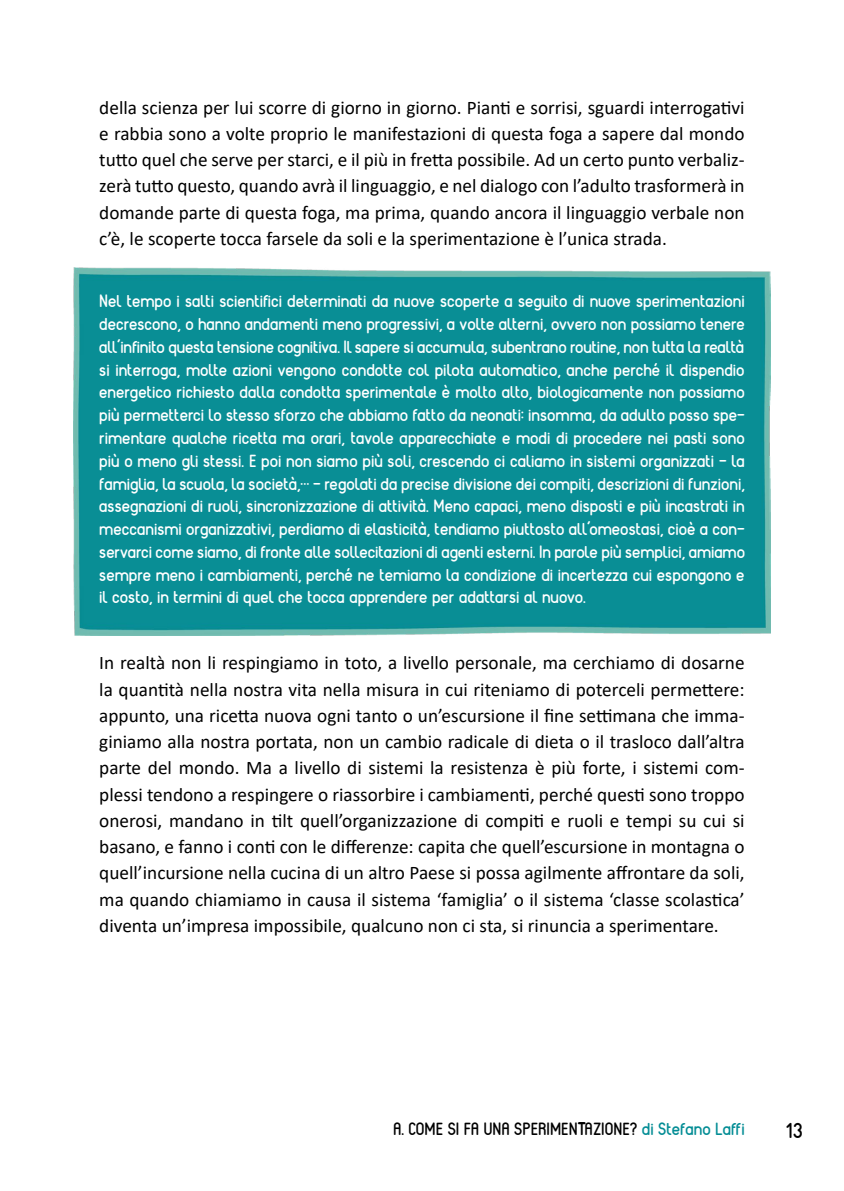
<style>
.page{position:relative;width:844px;height:1191px;background:#fff}
.page>*{position:absolute;margin:0;border:0;box-sizing:border-box;transform-origin:0 0}
.t1{font:700 21px "Reef";color:#000}
.t2{font:19.25px/26.2px "Calibri";color:#000;text-align:justify}
.t3{font:700 17.5px/22.8px "Reef";color:#fff;text-align:justify}
.t4{font:700 17.5px "Reef";color:#000}
.t5{font:700 17.5px "Reef";color:#048d95}
.s1{color:#000}
</style>
<div class="page">
<div style="left:74px;top:267px;width:696px;height:369px;background:#098e95"></div>
<p class="t2" style="left:99px;top:94px;width:646px">della scienza per lui scorre di giorno in giorno. Pianti e sorrisi, sguardi interrogativi e rabbia sono a volte proprio le manifestazioni di questa foga a sapere dal mondo tutto quel che serve per starci, e il più in fretta possibile. Ad un certo punto verbaliz&shy;zerà tutto questo, quando avrà il linguaggio, e nel dialogo con l’adulto trasformerà in domande parte di questa foga, ma prima, quando ancora il linguaggio verbale non c’è, le scoperte tocca farsele da soli e la sperimentazione è l’unica strada.</p>
<p class="t3" style="left:99px;top:290px;width:647px">Nel tempo i salti scientifici determinati da nuove scoperte a seguito di nuove sperimentazioni decrescono, o hanno andamenti meno progressivi, a volte alterni, ovvero non possiamo tenere all’infinito questa tensione cognitiva. Il sapere si accumula, subentrano routine, non tutta la realtà si interroga, molte azioni vengono condotte col pilota automatico, anche perché il dispendio energetico richiesto dalla condotta sperimentale è molto alto, biologicamente non possiamo più permetterci lo stesso sforzo che abbiamo fatto da neonati: insomma, da adulto posso spe&shy;rimentare qualche ricetta ma orari, tavole apparecchiate e modi di procedere nei pasti sono più o meno gli stessi. E poi non siamo più soli, crescendo ci caliamo in sistemi organizzati – la famiglia, la scuola, la società,… - regolati da precise divisione dei compiti, descrizioni di funzioni, assegnazioni di ruoli, sincronizzazione di attività. Meno capaci, meno disposti e più incastrati in meccanismi organizzativi, perdiamo di elasticità, tendiamo piuttosto all’omeostasi, cioè a con&shy;servarci come siamo, di fronte alle sollecitazioni di agenti esterni. In parole più semplici, amiamo sempre meno i cambiamenti, perché ne temiamo la condizione di incertezza cui espongono e il costo, in termini di quel che tocca apprendere per adattarsi al nuovo.</p>
<p class="t2" style="left:99px;top:649px;width:646px">In realtà non li respingiamo in toto, a livello personale, ma cerchiamo di dosarne la quantità nella nostra vita nella misura in cui riteniamo di poterceli permettere: appunto, una ricetta nuova ogni tanto o un’escursione il fine settimana che imma&shy;giniamo alla nostra portata, non un cambio radicale di dieta o il trasloco dall’altra parte del mondo. Ma a livello di sistemi la resistenza è più forte, i sistemi com&shy;plessi tendono a respingere o riassorbire i cambiamenti, perché questi sono troppo onerosi, mandano in tilt quell’organizzazione di compiti e ruoli e tempi su cui si basano, e fanno i conti con le differenze: capita che quell’escursione in montagna o quell’incursione nella cucina di un altro Paese si possa agilmente affrontare da soli, ma quando chiamiamo in causa il sistema ‘famiglia’ o il sistema ‘classe scolastica’ diventa un’impresa impossibile, qualcuno non ci sta, si rinuncia a sperimentare.</p>
<p class="t4" style="left:393px;top:1117px;width:33px">A. Come</p>
<p class="t4" style="left:447px;top:1117px;width:46px">sifauna</p>
<p class="t4" style="left:514px;top:1117px;width:9px">sperimentazione</p>
<p class="t5" style="left:629px;top:1117px;width:116px"><span class="s1">?</span> di Stefano Laffi</p>
<p class="t1" style="left:785px;top:1116px;width:19px">13</p>
</div>
